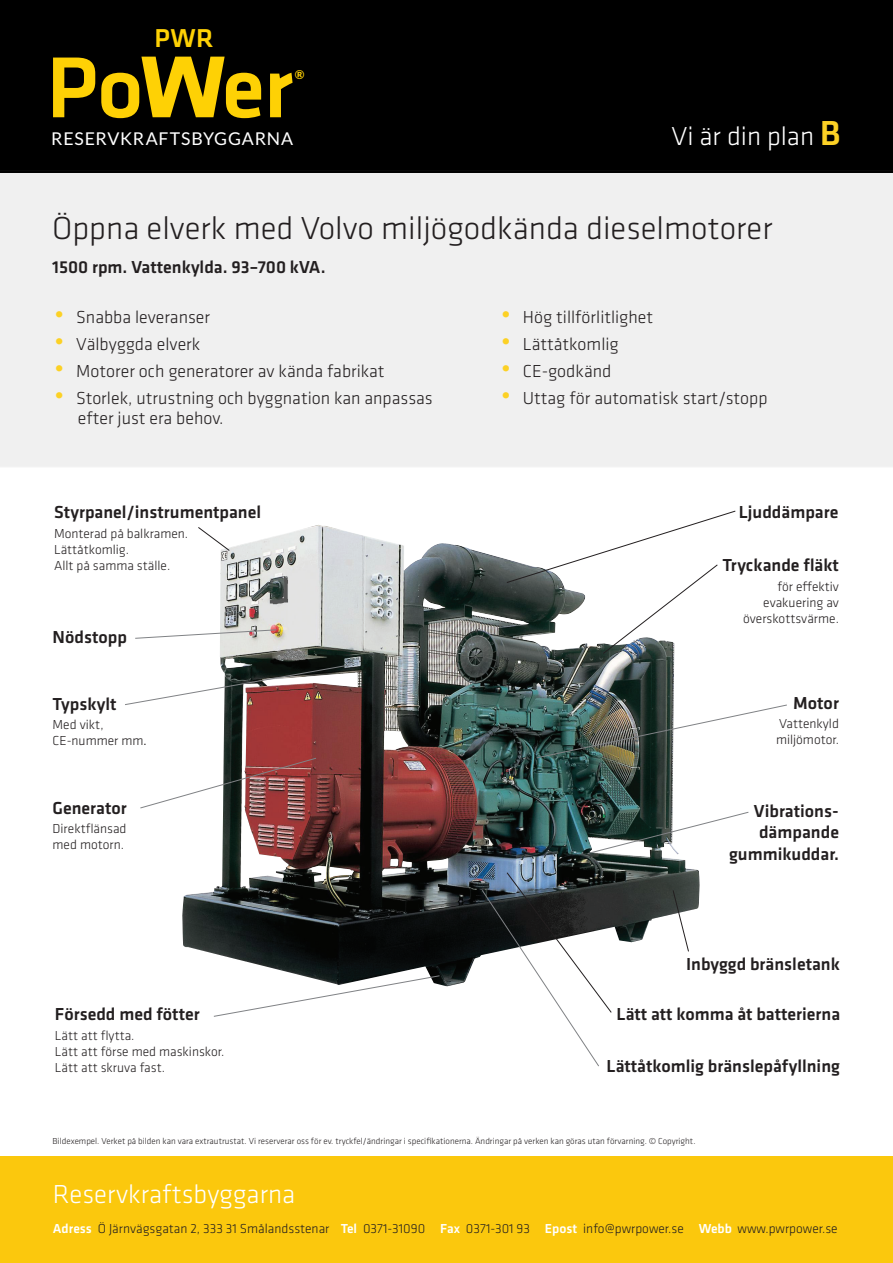
<style>
.page{position:relative;width:893px;height:1263px;background:#fff}
.page>*{position:absolute;margin:0;border:0;box-sizing:border-box;transform-origin:0 0}
.t1{font:500 89.7px "Klavika Basic";color:#fed105}
.Rubrik{font:300 33px "Klavika Basic";color:#231f20}
.t2{font:300 27px "Klavika Basic";color:#fff}
.t3{font:500 26.85px "Klavika Basic";color:#fed105}
.t4{font:300 18px/19.5px "Klavika Basic";color:#231f20}
.Underrubrik{font:500 18px/21.6px "Klavika Basic";color:#231f20;text-align:right}
.Rubrik-2{font:500 18px "Klavika Basic";color:#231f20}
.t5{font:17.7px "Lato";letter-spacing:.045em;color:#fff}
.Underrubrik-2{font:300 13.5px/16.2px "Klavika Basic";color:#231f20}
.t6{font:700 12.15px "Lato";color:#fed105}
.t7{font:300 9px "Klavika Basic";color:#231f20}
.s1{font-size:124.5px}
.s2{font-weight:500;font-size:36px;color:#fcd125}
.s3{font-size:27px;color:#fcd125}
.s4{font-family:"Arial Narrow";font-weight:400}
.s5{font-weight:500;color:#fff}
</style>
<div class="page">
<div style="left:0;top:1156px;width:893px;height:107px;background:#fbc80d"></div>
<div style="left:0;top:0;width:893px;height:173px;background:#000"></div>
<div style="left:0;top:173px;width:893px;height:294px;background:#f0f0f0"></div>
<img style="left:182px;top:525px;width:518px;height:461px">
<svg style="left:197px;top:526px;width:33px;height:25px"></svg>
<svg style="left:672px;top:889px;width:17px;height:63px"></svg>
<svg style="left:506px;top:510px;width:230px;height:144px"></svg>
<svg style="left:135px;top:629px;width:142px;height:10px"></svg>
<svg style="left:125px;top:664px;width:227px;height:41px"></svg>
<img style="left:140px;top:757px;width:177px;height:52px">
<svg style="left:213px;top:975px;width:227px;height:42px"></svg>
<svg style="left:481px;top:872px;width:131px;height:195px"></svg>
<img style="left:536px;top:704px;width:251px;height:55px">
<svg style="left:587px;top:811px;width:162px;height:43px"></svg>
<h3 class="t3" style="left:155px;top:20px;width:61px">PWR</h3>
<h1 class="t1" style="left:46px;top:27px;width:249px">Po<span class="s1">w</span>er</h1>
<p class="t6" style="left:295px;top:68px;width:11px">®</p>
<h3 class="t5" style="left:51px;top:129px;width:243px">RESERVKRAFTSBYGGARNA</h3>
<h3 class="t2" style="left:671px;top:120px;width:171px">Vi är din plan <span class="s2">B</span></h3>
<p class="Rubrik" style="left:52px;top:208px;width:722px">Öppna elverk med Volvo miljögodkända dieselmotorer</p>
<p class="Rubrik-2" style="left:52px;top:255px;width:275px">1500 rpm. Vattenkylda. 93–700 kVA.</p>
<p class="t4" style="left:54px;top:307px;width:158px"><span class="s3">•</span> Snabba leveranser</p>
<p class="t4" style="left:54px;top:334px;width:148px"><span class="s3">•</span> Välbyggda elverk</p>
<p class="t4" style="left:54px;top:361px;width:332px"><span class="s3">•</span> Motorer och generatorer av kända fabrikat</p>
<p class="t4" style="left:78px;top:388px;width:357px;text-indent:-24px"><span class="s3">•</span> Storlek, utrustning och byggnation kan anpassas efter just era behov.</p>
<p class="Underrubrik" style="left:54px;top:501px;width:209px">Styrpanel/instrumentpanel</p>
<p class="Underrubrik-2" style="left:54px;top:525px;width:136px">Monterad på balkramen.<br>Lättåtkomlig.<br>Allt på samma ställe.</p>
<p class="Underrubrik" style="left:53px;top:626px;width:76px">Nödstopp</p>
<p class="Underrubrik" style="left:53px;top:692px;width:65px">Typskylt</p>
<p class="Underrubrik-2" style="left:53px;top:716px;width:96px">Med vikt,<br>CE-nummer mm<span class="s4">.</span></p>
<p class="Underrubrik" style="left:53px;top:796px;width:76px">Generator</p>
<p class="Underrubrik-2" style="left:53px;top:820px;width:75px">Direktflänsad med motorn.</p>
<p class="Underrubrik" style="left:55px;top:1003px;width:146px">Försedd med fötter</p>
<p class="Underrubrik-2" style="left:55px;top:1027px;width:171px">Lätt att flytta.<br>Lätt att förse med maskinskor.<br>Lätt att skruva fast.</p>
<p class="t4" style="left:501px;top:307px;width:154px"><span class="s3">•</span> Hög tillförlitlighet</p>
<p class="t4" style="left:501px;top:334px;width:120px"><span class="s3">•</span> Lättåtkomlig</p>
<p class="t4" style="left:501px;top:361px;width:112px"><span class="s3">•</span> CE-godkänd</p>
<p class="t4" style="left:501px;top:388px;width:268px"><span class="s3">•</span> Uttag för automatisk start/stopp</p>
<p class="Underrubrik" style="left:739px;top:501px;width:101px">Ljuddämpare</p>
<p class="Underrubrik" style="left:722px;top:554px;width:118px">Tryckande fläkt</p>
<p class="Underrubrik-2" style="left:743px;top:578px;width:97px;text-align:right">för effektiv evakuering av överskottsvärme.</p>
<p class="Underrubrik" style="left:793px;top:691px;width:47px">Motor</p>
<p class="Underrubrik-2" style="left:776px;top:715px;width:64px">Vattenkyld miljömotor.</p>
<p class="Underrubrik" style="left:729px;top:800px;width:111px">Vibrations&shy;dämpande gummikuddar.</p>
<p class="Underrubrik" style="left:686px;top:953px;width:155px">Inbyggd bränsletank</p>
<p class="Underrubrik" style="left:617px;top:1003px;width:225px">Lätt att komma åt batterierna</p>
<p class="Underrubrik" style="left:607px;top:1055px;width:235px">Lättåtkomlig bränslepåfyllning</p>
<p class="t7" style="left:53px;top:1136px;width:644px">Bildexempel. Verket på bilden kan vara extrautrustat. Vi reserverar oss för ev. tryckfel/ändringar i specifikationerna. Ändringar på verken kan göras utan förvarning. © Copyright.</p>
<h3 class="t2" style="left:53px;top:1177px;width:244px">Reservkraftsbyggarna</h3>
<p class="Underrubrik-2" style="left:53px;top:1220px;width:786px"><span class="s5">Adress</span> Ö Järnvägsgatan 2, 333 31 Smålandsstenar <span class="s5">Tel</span> 0371-31090 <span class="s5">Fax</span> 0371-301 93 <span class="s5">Epost</span> info@pwrpower.se <span class="s5">Webb</span> www.pwrpower.se</p>
</div>
